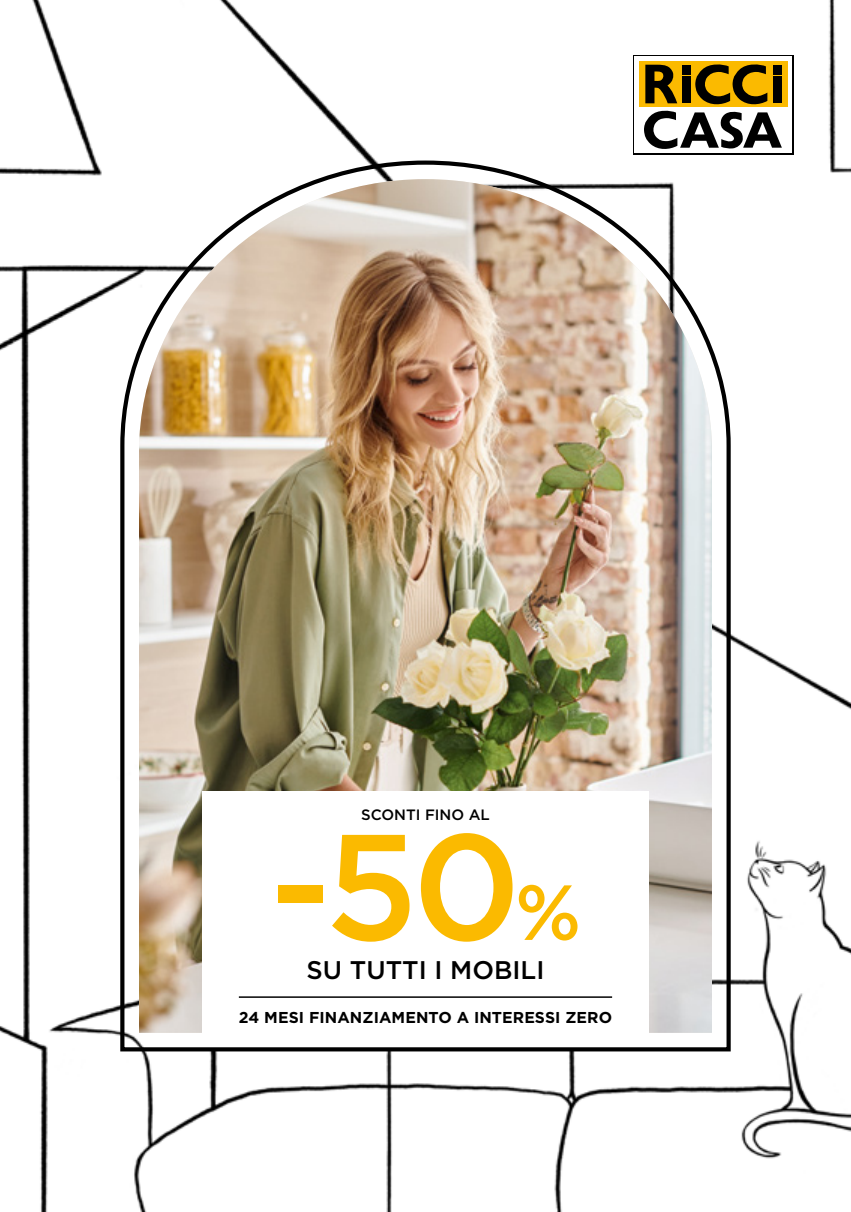
<style>
.page{position:relative;width:851px;height:1212px;background:#fff}
.page>*{position:absolute;margin:0;border:0;box-sizing:border-box;transform-origin:0 0}
.t1{font:500 150px "Gotham";color:#fbba00}
.t2{font:500 25.5px "Gotham";color:#000}
.t3{font:700 15.75px "Gotham";letter-spacing:.005em;color:#000}
.t4{font:500 15px "Gotham";color:#000}
.s1{font-size:77.85px}
</style>
<div class="page">
<img style="left:0;top:0;width:850px;height:1212px">
<div style="left:632px;top:55px;width:161px;height:100px;background:linear-gradient(to right,#000,#000)"></div>
<div style="left:634px;top:56px;width:157px;height:97px;background:#fff"></div>
<div style="left:639px;top:61px;width:148px;height:46px;background:#fbba00"></div>
<svg style="left:644px;top:64px;width:137px;height:85px"></svg>
<img style="left:118px;top:163px;width:614px;height:890px">
<hr style="left:239px;top:996px;width:373px;height:2px;background:#000">
<p class="t4" style="left:361px;top:805px;width:130px">SCONTI FINO AL</p>
<h1 class="t1" style="left:270px;top:789px;width:313px">-50<span class="s1">%</span></h1>
<h2 class="t2" style="left:306px;top:953px;width:239px">SU TUTTI I MOBILI</h2>
<p class="t3" style="left:239px;top:1006px;width:375px">24 MESI FINANZIAMENTO A INTERESSI ZERO</p>
</div>
